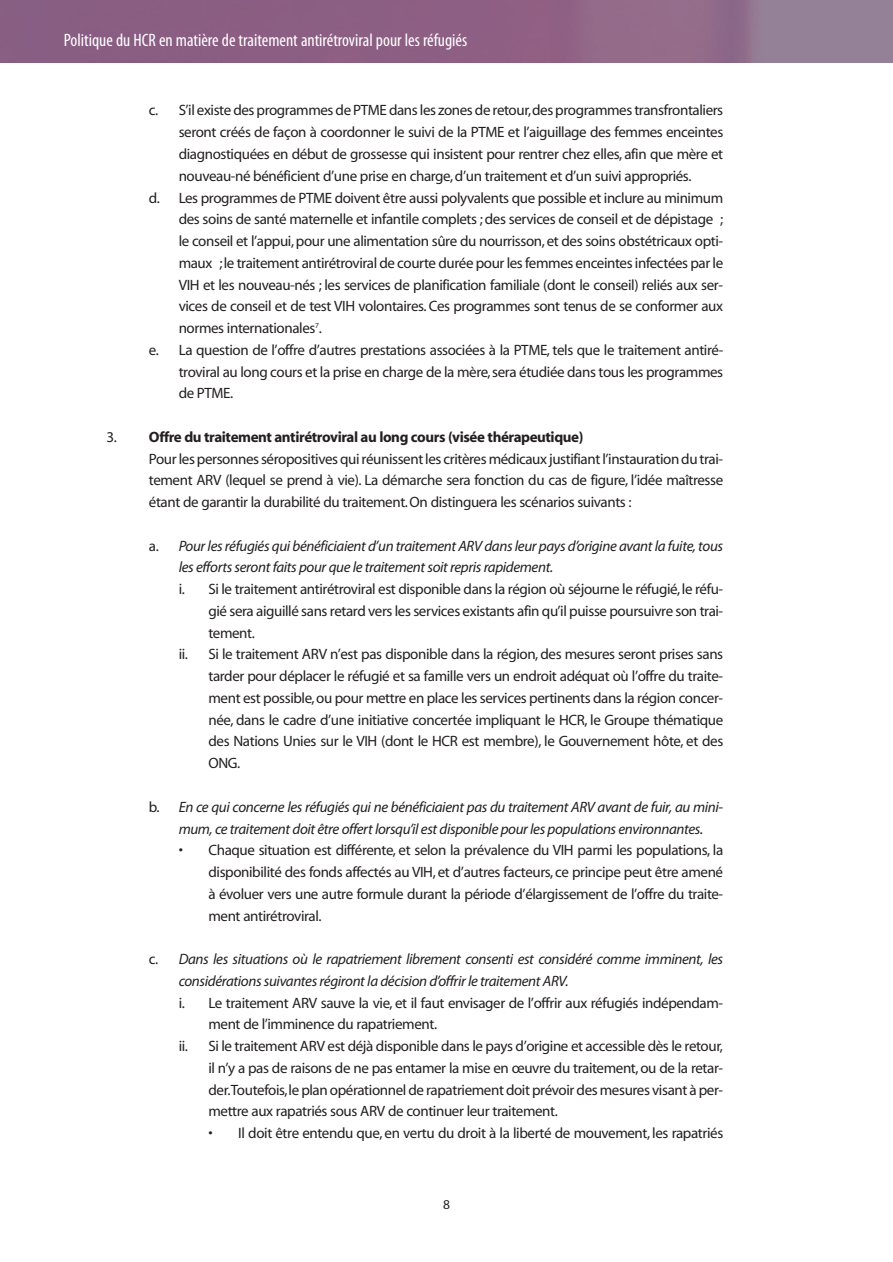
<style>
.page{position:relative;width:893px;height:1262px;background:#fff}
.page>*{position:absolute;margin:0;border:0;box-sizing:border-box;transform-origin:0 0}
.t1{font:condensed 18px "Myriad Pro";color:#fff}
.t2{font:15px/21.8px "Myriad";letter-spacing:-.025em;color:#231f20}
.t3{font:italic 15px/21.8px "Myriad Pro";letter-spacing:-.025em;color:#231f20}
.t4{font:13.5px "Myriad";color:#231f20}
.s1{font-weight:700}
.s2{font-family:"Myriad";font-style:normal}
</style>
<div class="page">
<img style="left:0;top:0;width:892px;height:62px">
<p class="t1" style="left:64px;top:34px;width:405px">Politique du HCR en matière de traitement antirétroviral pour les réfugiés</p>
<p class="t2" style="left:149px;top:101px;width:576px">c. S’il existe des programmes de PTME dans les zones de retour,des programmes transfrontaliers</p>
<p class="t2" style="left:179px;top:122px;width:546px">seront créés de façon à coordonner le suivi de la PTME et l’aiguillage des femmes enceintes</p>
<p class="t2" style="left:179px;top:144px;width:546px">diagnostiquées en début de grossesse qui insistent pour rentrer chez elles, afin que mère et</p>
<p class="t2" style="left:179px;top:166px;width:514px">nouveau-né bénéficient d’une prise en charge, d’un traitement et d’un suivi appropriés.</p>
<p class="t2" style="left:149px;top:188px;width:576px">d. Les programmes de PTME doivent être aussi polyvalents que possible et inclure au minimum</p>
<p class="t2" style="left:179px;top:209px;width:546px">des soins de santé maternelle et infantile complets ; des services de conseil et de dépistage ;</p>
<p class="t2" style="left:179px;top:231px;width:546px">le conseil et l’appui, pour une alimentation sûre du nourrisson, et des soins obstétricaux opti-</p>
<p class="t2" style="left:179px;top:253px;width:546px">maux ;le traitement antirétroviral de courte durée pour les femmes enceintes infectées par le</p>
<p class="t2" style="left:179px;top:275px;width:546px">VIH et les nouveau-nés ; les services de planification familiale (dont le conseil) reliés aux ser-</p>
<p class="t2" style="left:179px;top:296px;width:546px">vices de conseil et de test VIH volontaires. Ces programmes sont tenus de se conformer aux</p>
<p class="t2" style="left:179px;top:318px;width:145px">normes internationales<sup>7</sup>.</p>
<p class="t2" style="left:149px;top:340px;width:576px">e. La question de l’offre d’autres prestations associées à la PTME, tels que le traitement antiré-</p>
<p class="t2" style="left:179px;top:362px;width:546px">troviral au long cours et la prise en charge de la mère,sera étudiée dans tous les programmes</p>
<p class="t2" style="left:179px;top:383px;width:56px">de PTME.</p>
<p class="t2" style="left:149px;top:427px;width:576px;text-indent:-43px">3. <span class="s1">Offre du traitement antirétroviral au long cours (visée thérapeutique)<br></span>Pour les personnes séropositives qui réunissent les critères médicaux justifiant l’instauration du trai&shy;tement ARV (lequel se prend à vie). La démarche sera fonction du cas de figure, l’idée maîtresse étant de garantir la durabilité du traitement. On distinguera les scénarios suivants :</p>
<p class="t3" style="left:179px;top:536px;width:546px;text-indent:-30px"><span class="s2">a.</span> Pour les réfugiés qui bénéficiaient d’un traitement ARV dans leur pays d’origine avant la fuite, tous les efforts seront faits pour que le traitement soit repris rapidement.</p>
<p class="t2" style="left:179px;top:579px;width:546px">i. Si le traitement antirétroviral est disponible dans la région où séjourne le réfugié,le réfu-</p>
<p class="t2" style="left:208px;top:601px;width:516px">gié sera aiguillé sans retard vers les services existants afin qu’il puisse poursuivre son trai-</p>
<p class="t2" style="left:208px;top:623px;width:48px">tement.</p>
<p class="t2" style="left:179px;top:644px;width:546px">ii. Si le traitement ARV n’est pas disponible dans la région, des mesures seront prises sans</p>
<p class="t2" style="left:208px;top:666px;width:516px">tarder pour déplacer le réfugié et sa famille vers un endroit adéquat où l’offre du traite-</p>
<p class="t2" style="left:208px;top:688px;width:516px">ment est possible,ou pour mettre en place les services pertinents dans la région concer-</p>
<p class="t2" style="left:208px;top:710px;width:516px">née, dans le cadre d’une initiative concertée impliquant le HCR, le Groupe thématique</p>
<p class="t2" style="left:208px;top:731px;width:516px">des Nations Unies sur le VIH (dont le HCR est membre), le Gouvernement hôte, et des</p>
<p class="t2" style="left:208px;top:753px;width:33px">ONG.</p>
<p class="t3" style="left:179px;top:797px;width:546px;text-indent:-30px"><span class="s2">b.</span> En ce qui concerne les réfugiés qui ne bénéficiaient pas du traitement ARV avant de fuir, au mini&shy;mum, ce traitement doit être offert lorsqu’il est disponible pour les populations environnantes.</p>
<p class="t2" style="left:208px;top:840px;width:516px;text-align:justify;text-indent:-30px">• Chaque situation est différente, et selon la prévalence du VIH parmi les populations, la disponibilité des fonds affectés au VIH, et d’autres facteurs, ce principe peut être amené à évoluer vers une autre formule durant la période d’élargissement de l’offre du traite&shy;ment antirétroviral.</p>
<p class="t3" style="left:179px;top:949px;width:546px;text-indent:-30px"><span class="s2">c.</span> Dans les situations où le rapatriement librement consenti est considéré comme imminent, les considérations suivantes régiront la décision d’offrir le traitement ARV.</p>
<p class="t2" style="left:179px;top:992px;width:546px">i. Le traitement ARV sauve la vie, et il faut envisager de l’offrir aux réfugiés indépendam-</p>
<p class="t2" style="left:208px;top:1014px;width:230px">ment de l’imminence du rapatriement.</p>
<p class="t2" style="left:179px;top:1036px;width:546px">ii. Si le traitement ARV est déjà disponible dans le pays d’origine et accessible dès le retour,</p>
<p class="t2" style="left:208px;top:1058px;width:516px">il n’y a pas de raisons de ne pas entamer la mise en œuvre du traitement, ou de la retar-</p>
<p class="t2" style="left:208px;top:1079px;width:516px">der.Toutefois,le plan opérationnel de rapatriement doit prévoir des mesures visant à per-</p>
<p class="t2" style="left:208px;top:1101px;width:351px">mettre aux rapatriés sous ARV de continuer leur traitement.</p>
<p class="t2" style="left:208px;top:1123px;width:516px">• Il doit être entendu que, en vertu du droit à la liberté de mouvement, les rapatriés</p>
<p class="t4" style="left:443px;top:1199px;width:8px">8</p>
</div>
